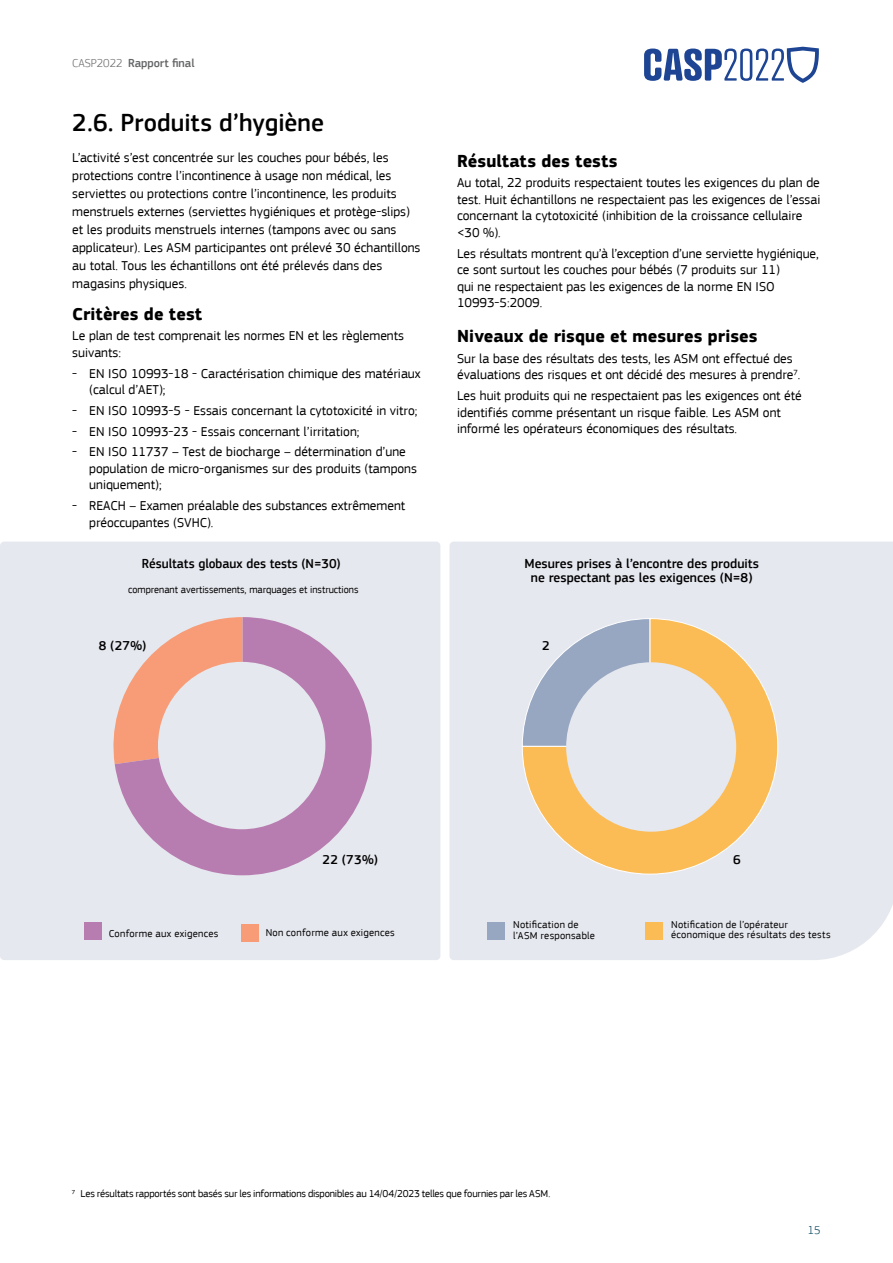
<style>
.page{position:relative;width:893px;height:1263px;background:#fff}
.page>*{position:absolute;margin:0;border:0;box-sizing:border-box;transform-origin:0 0}
.t1{font:500 25.5px "EC Square Sans Pro";color:#000}
.t2{font:700 18px "EC Square Sans Pro";letter-spacing:.005em;color:#000}
.t3{font:13.5px/16.5px "EC Square Sans Pro";color:#000}
.t4{font:500 13.5px/13.5px "EC Square Sans Pro";color:#000;text-align:center}
.t5{font:500 13.35px "EC Square Sans Pro";color:#000}
.t6{font:500 12px "EC Square Sans Pro";color:#636466}
.t7{font:300 12px "EC Square Sans Pro";color:#02405d}
.t8{font:10.5px "EC Square Sans Pro";color:#000}
.t9{font:10.5px/10.5px "EC Square Sans Pro";letter-spacing:.025em;color:#000}
.s1{font-weight:300}
</style>
<div class="page">
<div style="left:0;top:542px;width:440px;height:418px;background:#e6e8ef;border-radius:4px"></div>
<div style="left:449px;top:542px;width:444px;height:418px;background:#e6e8ef"></div>
<div style="left:84px;top:923px;width:17px;height:17px;background:#b87db0"></div>
<div style="left:242px;top:924px;width:17px;height:17px;background:#f79c76"></div>
<svg style="left:115px;top:617px;width:257px;height:258px"></svg>
<div style="left:487px;top:923px;width:17px;height:17px;background:#97a7c1"></div>
<div style="left:645px;top:923px;width:17px;height:17px;background:#fcbc55"></div>
<svg style="left:521px;top:618px;width:257px;height:257px;background:#e4c89d"></svg>
<div style="left:566px;top:662px;width:170px;height:170px;background:#e6e8ef;border-radius:50%"></div>
<svg style="left:644px;top:47px;width:175px;height:36px"></svg>
<p class="t6" style="left:72px;top:56px;width:124px"><span class="s1">CASP2022</span> Rapport final</p>
<h1 class="t1" style="left:72px;top:107px;width:253px">2.6. Produits d’hygiène</h1>
<p class="t3" style="left:72px;top:149px;width:350px;line-height:18px">L’activité s’est concentrée sur les couches pour bébés, les protections contre l’incontinence à usage non médical, les serviettes ou protections contre l’incontinence, les produits menstruels externes (serviettes hygiéniques et protège-slips) et les produits menstruels internes (tampons avec ou sans applicateur). Les ASM participantes ont prélevé 30 échantillons au total. Tous les échantillons ont été prélevés dans des magasins physiques.</p>
<h2 class="t2" style="left:72px;top:303px;width:131px">Critères de test</h2>
<p class="t3" style="left:72px;top:328px;width:333px">Le plan de test comprenait les normes EN et les règlements suivants:</p>
<p class="t3" style="left:89px;top:365px;width:333px;text-indent:-17px">- EN ISO 10993-18 - Caractérisation chimique des matériaux (calcul d’AET);</p>
<p class="t3" style="left:72px;top:402px;width:347px">- EN ISO 10993-5 - Essais concernant la cytotoxicité in vitro;</p>
<p class="t3" style="left:72px;top:423px;width:289px">- EN ISO 10993-23 - Essais concernant l’irritation;</p>
<p class="t3" style="left:89px;top:444px;width:329px;text-indent:-17px">- EN ISO 11737 – Test de biocharge – détermination d’une population de micro-organismes sur des produits (tampons uniquement);</p>
<p class="t3" style="left:89px;top:497px;width:317px;text-indent:-17px">- REACH – Examen préalable des substances extrêmement préoccupantes (SVHC).</p>
<p class="t4" style="left:142px;top:557px;width:200px">Résultats globaux des tests (N=30)</p>
<p class="t8" style="left:128px;top:583px;width:232px">comprenant avertissements, marquages et instructions</p>
<h2 class="t2" style="left:457px;top:150px;width:162px">Résultats des tests</h2>
<p class="t3" style="left:457px;top:175px;width:365px">Au total, 22 produits respectaient toutes les exigences du plan de test. Huit échantillons ne respectaient pas les exigences de l’essai concernant la cytotoxicité (inhibition de la croissance cellulaire &lt;30 %).</p>
<p class="t3" style="left:457px;top:245px;width:363px">Les résultats montrent qu’à l’exception d’une serviette hygiénique, ce sont surtout les couches pour bébés (7 produits sur 11)<br>qui ne respectaient pas les exigences de la norme EN ISO 10993-5:2009.</p>
<h2 class="t2" style="left:457px;top:325px;width:302px">Niveaux de risque et mesures prises</h2>
<p class="t3" style="left:457px;top:350px;width:345px">Sur la base des résultats des tests, les ASM ont effectué des évaluations des risques et ont décidé des mesures à prendre<sup>7</sup>.</p>
<p class="t3" style="left:457px;top:387px;width:346px">Les huit produits qui ne respectaient pas les exigences ont été identifiés comme présentant un risque faible. Les ASM ont informé les opérateurs économiques des résultats.</p>
<p class="t4" style="left:525px;top:557px;width:236px">Mesures prises à l’encontre des produits ne respectant pas les exigences (N=8)</p>
<p class="t5" style="left:99px;top:638px;width:49px">8 (27%)</p>
<p class="t5" style="left:542px;top:638px;width:9px">2</p>
<p class="t5" style="left:322px;top:851px;width:57px">22 (73%)</p>
<p class="t5" style="left:733px;top:851px;width:9px">6</p>
<p class="t9" style="left:109px;top:928px;width:111px">Conforme aux exigences</p>
<p class="t9" style="left:266px;top:927px;width:131px">Non conforme aux exigences</p>
<p class="t9" style="left:513px;top:919px;width:83px">Notification de l’ASM responsable</p>
<p class="t9" style="left:671px;top:919px;width:161px">Notification de l’opérateur économique des résultats des tests</p>
<p class="t8" style="left:72px;top:1187px;width:480px"><sup>7</sup> Les résultats rapportés sont basés sur les informations disponibles au 14/04/2023 telles que fournies par les ASM.</p>
<p class="t7" style="left:808px;top:1223px;width:14px">15</p>
</div>
